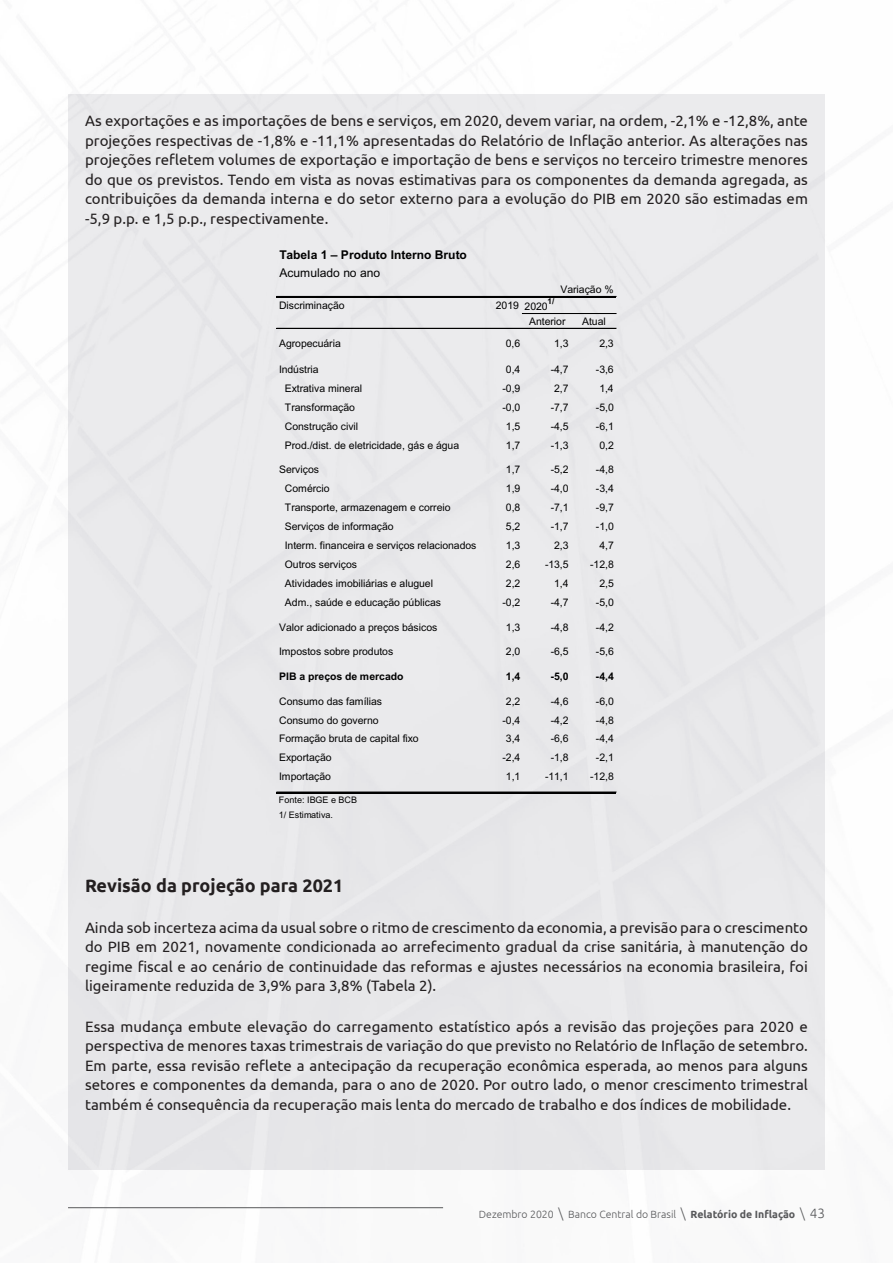
<style>
.page{position:relative;width:893px;height:1263px;background:#fff}
.page>*{position:absolute;margin:0;border:0;box-sizing:border-box;transform-origin:0 0}
._8__Subtítulo_de_box{font:700 18px "Ubuntu";color:#231f20}
._3__Corpo_de_texto{font:15px/19.5px "Ubuntu";color:#231f20;text-align:justify}
.t1{font:700 12px/17.9px "Arial";color:#000}
.t2{font:10.5px "Arial";letter-spacing:-.005em;color:#000}
.t3{font:300 10.5px "Ubuntu";color:#57585a}
.t4{font:700 10.5px "Arial";letter-spacing:-.005em;color:#000}
.t5{font:9px/14.4px "Arial";color:#000}
.t6{font:700 8.1px "Arial";color:#000}
.s1{font-weight:400}
.s2{font-size:13.5px}
.s3{font-weight:700}
</style>
<div class="page">
<div style="left:68px;top:94px;width:757px;height:1075px;background:#ececee"></div>
<hr style="left:68px;top:1207px;width:375px;height:1px;background:#57585a">
<hr style="left:277px;top:296px;width:339px;height:2px;background:#000">
<hr style="left:522px;top:313px;width:94px;height:1px;background:#000">
<hr style="left:277px;top:328px;width:339px;height:1px;background:#000">
<hr style="left:277px;top:792px;width:339px;height:1px;background:#000">
<p class="_3__Corpo_de_texto" style="left:85px;top:111px;width:724px">As exportações e as importações de bens e serviços, em 2020, devem variar, na ordem, -2,1% e -12,8%, ante projeções respectivas de -1,8% e -11,1% apresentadas do Relatório de Inflação anterior. As alterações nas projeções refletem volumes de exportação e importação de bens e serviços no terceiro trimestre menores do que os previstos. Tendo em vista as novas estimativas para os componentes da demanda agregada, as contribuições da demanda interna e do setor externo para a evolução do PIB em 2020 são estimadas em -5,9 p.p. e 1,5 p.p., respectivamente.</p>
<p class="t1" style="left:279px;top:246px;width:189px">Tabela 1 – Produto Interno Bruto<br><span class="s1">Acumulado no ano</span></p>
<p class="t2" style="left:560px;top:283px;width:55px">Variação %</p>
<p class="t6" style="left:548px;top:297px;width:8px">1/</p>
<p class="t2" style="left:279px;top:299px;width:67px">Discriminação</p>
<p class="t2" style="left:496px;top:299px;width:25px">2019</p>
<p class="t2" style="left:525px;top:300px;width:25px">2020</p>
<p class="t2" style="left:529px;top:315px;width:38px">Anterior</p>
<p class="t2" style="left:582px;top:315px;width:25px">Atual</p>
<p class="t2" style="left:279px;top:338px;width:63px">Agropecuária</p>
<p class="t2" style="left:506px;top:338px;width:16px">0,6</p>
<p class="t2" style="left:554px;top:338px;width:16px">1,3</p>
<p class="t2" style="left:599px;top:338px;width:16px">2,3</p>
<p class="t2" style="left:279px;top:363px;width:41px">Indústria</p>
<p class="t2" style="left:506px;top:363px;width:16px">0,4</p>
<p class="t2" style="left:551px;top:363px;width:19px">-4,7</p>
<p class="t2" style="left:596px;top:363px;width:19px">-3,6</p>
<p class="t2" style="left:285px;top:382px;width:79px">Extrativa mineral</p>
<p class="t2" style="left:502px;top:382px;width:19px">-0,9</p>
<p class="t2" style="left:554px;top:382px;width:16px">2,7</p>
<p class="t2" style="left:599px;top:382px;width:16px">1,4</p>
<p class="t2" style="left:285px;top:401px;width:72px">Transformação</p>
<p class="t2" style="left:502px;top:401px;width:19px">-0,0</p>
<p class="t2" style="left:551px;top:401px;width:19px">-7,7</p>
<p class="t2" style="left:596px;top:401px;width:19px">-5,0</p>
<p class="t2" style="left:285px;top:420px;width:75px">Construção civil</p>
<p class="t2" style="left:506px;top:420px;width:16px">1,5</p>
<p class="t2" style="left:551px;top:420px;width:19px">-4,5</p>
<p class="t2" style="left:596px;top:420px;width:19px">-6,1</p>
<p class="t2" style="left:285px;top:439px;width:176px">Prod./dist. de eletricidade, gás e água</p>
<p class="t2" style="left:506px;top:439px;width:16px">1,7</p>
<p class="t2" style="left:551px;top:439px;width:19px">-1,3</p>
<p class="t2" style="left:599px;top:439px;width:16px">0,2</p>
<p class="t2" style="left:279px;top:464px;width:41px">Serviços</p>
<p class="t2" style="left:506px;top:464px;width:16px">1,7</p>
<p class="t2" style="left:551px;top:464px;width:19px">-5,2</p>
<p class="t2" style="left:596px;top:464px;width:19px">-4,8</p>
<p class="t2" style="left:285px;top:483px;width:46px">Comércio</p>
<p class="t2" style="left:506px;top:483px;width:16px">1,9</p>
<p class="t2" style="left:551px;top:483px;width:19px">-4,0</p>
<p class="t2" style="left:596px;top:483px;width:19px">-3,4</p>
<p class="t2" style="left:285px;top:501px;width:167px">Transporte, armazenagem e correio</p>
<p class="t2" style="left:506px;top:501px;width:16px">0,8</p>
<p class="t2" style="left:551px;top:501px;width:19px">-7,1</p>
<p class="t2" style="left:596px;top:501px;width:19px">-9,7</p>
<p class="t2" style="left:285px;top:520px;width:110px">Serviços de informação</p>
<p class="t2" style="left:506px;top:520px;width:16px">5,2</p>
<p class="t2" style="left:551px;top:520px;width:19px">-1,7</p>
<p class="t2" style="left:596px;top:520px;width:19px">-1,0</p>
<p class="t2" style="left:285px;top:539px;width:193px">Interm. financeira e serviços relacionados</p>
<p class="t2" style="left:506px;top:539px;width:16px">1,3</p>
<p class="t2" style="left:554px;top:539px;width:16px">2,3</p>
<p class="t2" style="left:599px;top:539px;width:16px">4,7</p>
<p class="t2" style="left:285px;top:558px;width:74px">Outros serviços</p>
<p class="t2" style="left:506px;top:558px;width:16px">2,6</p>
<p class="t2" style="left:545px;top:558px;width:25px">-13,5</p>
<p class="t2" style="left:590px;top:558px;width:25px">-12,8</p>
<p class="t2" style="left:285px;top:577px;width:150px">Atividades imobiliárias e aluguel</p>
<p class="t2" style="left:506px;top:577px;width:16px">2,2</p>
<p class="t2" style="left:554px;top:577px;width:16px">1,4</p>
<p class="t2" style="left:599px;top:577px;width:16px">2,5</p>
<p class="t2" style="left:285px;top:596px;width:158px">Adm., saúde e educação públicas</p>
<p class="t2" style="left:502px;top:596px;width:19px">-0,2</p>
<p class="t2" style="left:551px;top:596px;width:19px">-4,7</p>
<p class="t2" style="left:596px;top:596px;width:19px">-5,0</p>
<p class="t2" style="left:279px;top:621px;width:160px">Valor adicionado a preços básicos</p>
<p class="t2" style="left:506px;top:621px;width:16px">1,3</p>
<p class="t2" style="left:551px;top:621px;width:19px">-4,8</p>
<p class="t2" style="left:596px;top:621px;width:19px">-4,2</p>
<p class="t2" style="left:279px;top:645px;width:116px">Impostos sobre produtos</p>
<p class="t2" style="left:506px;top:645px;width:16px">2,0</p>
<p class="t2" style="left:551px;top:645px;width:19px">-6,5</p>
<p class="t2" style="left:596px;top:645px;width:19px">-5,6</p>
<p class="t4" style="left:279px;top:670px;width:126px">PIB a preços de mercado</p>
<p class="t4" style="left:506px;top:670px;width:16px">1,4</p>
<p class="t4" style="left:551px;top:670px;width:19px">-5,0</p>
<p class="t4" style="left:596px;top:670px;width:19px">-4,4</p>
<p class="t2" style="left:279px;top:695px;width:104px">Consumo das famílias</p>
<p class="t2" style="left:506px;top:695px;width:16px">2,2</p>
<p class="t2" style="left:551px;top:695px;width:19px">-4,6</p>
<p class="t2" style="left:596px;top:695px;width:19px">-6,0</p>
<p class="t2" style="left:279px;top:714px;width:101px">Consumo do governo</p>
<p class="t2" style="left:503px;top:714px;width:19px">-0,4</p>
<p class="t2" style="left:551px;top:714px;width:19px">-4,2</p>
<p class="t2" style="left:596px;top:714px;width:19px">-4,8</p>
<p class="t2" style="left:279px;top:733px;width:141px">Formação bruta de capital fixo</p>
<p class="t2" style="left:506px;top:733px;width:16px">3,4</p>
<p class="t2" style="left:551px;top:733px;width:19px">-6,6</p>
<p class="t2" style="left:596px;top:733px;width:19px">-4,4</p>
<p class="t2" style="left:279px;top:752px;width:54px">Exportação</p>
<p class="t2" style="left:503px;top:752px;width:19px">-2,4</p>
<p class="t2" style="left:551px;top:752px;width:19px">-1,8</p>
<p class="t2" style="left:596px;top:752px;width:19px">-2,1</p>
<p class="t2" style="left:279px;top:770px;width:53px">Importação</p>
<p class="t2" style="left:506px;top:770px;width:16px">1,1</p>
<p class="t2" style="left:545px;top:770px;width:25px">-11,1</p>
<p class="t2" style="left:590px;top:770px;width:25px">-12,8</p>
<p class="t5" style="left:279px;top:793px;width:80px">Fonte: IBGE e BCB<br>1/ Estimativa.</p>
<p class="_8__Subtítulo_de_box" style="left:85px;top:874px;width:260px">Revisão da projeção para 2021</p>
<p class="_3__Corpo_de_texto" style="left:85px;top:917px;width:724px">Ainda sob incerteza acima da usual sobre o ritmo de crescimento da economia, a previsão para o crescimento do PIB em 2021, novamente condicionada ao arrefecimento gradual da crise sanitária, à manutenção do regime fiscal e ao cenário de continuidade das reformas e ajustes necessários na economia brasileira, foi ligeiramente reduzida de 3,9% para 3,8% (Tabela 2).</p>
<p class="_3__Corpo_de_texto" style="left:85px;top:1016px;width:724px">Essa mudança embute elevação do carregamento estatístico após a revisão das projeções para 2020 e perspectiva de menores taxas trimestrais de variação do que previsto no Relatório de Inflação de setembro.<br>Em parte, essa revisão reflete a antecipação da recuperação econômica esperada, ao menos para alguns setores e componentes da demanda, para o ano de 2020. Por outro lado, o menor crescimento trimestral também é consequência da recuperação mais lenta do mercado de trabalho e dos índices de mobilidade.</p>
<p class="t3" style="left:479px;top:1208px;width:348px">Dezembro 2020 <span class="s2">\</span> Banco Central do Brasil <span class="s2">\</span> <span class="s3">Relatório de Inflação</span> <span class="s2">\ 43</span></p>
</div>
